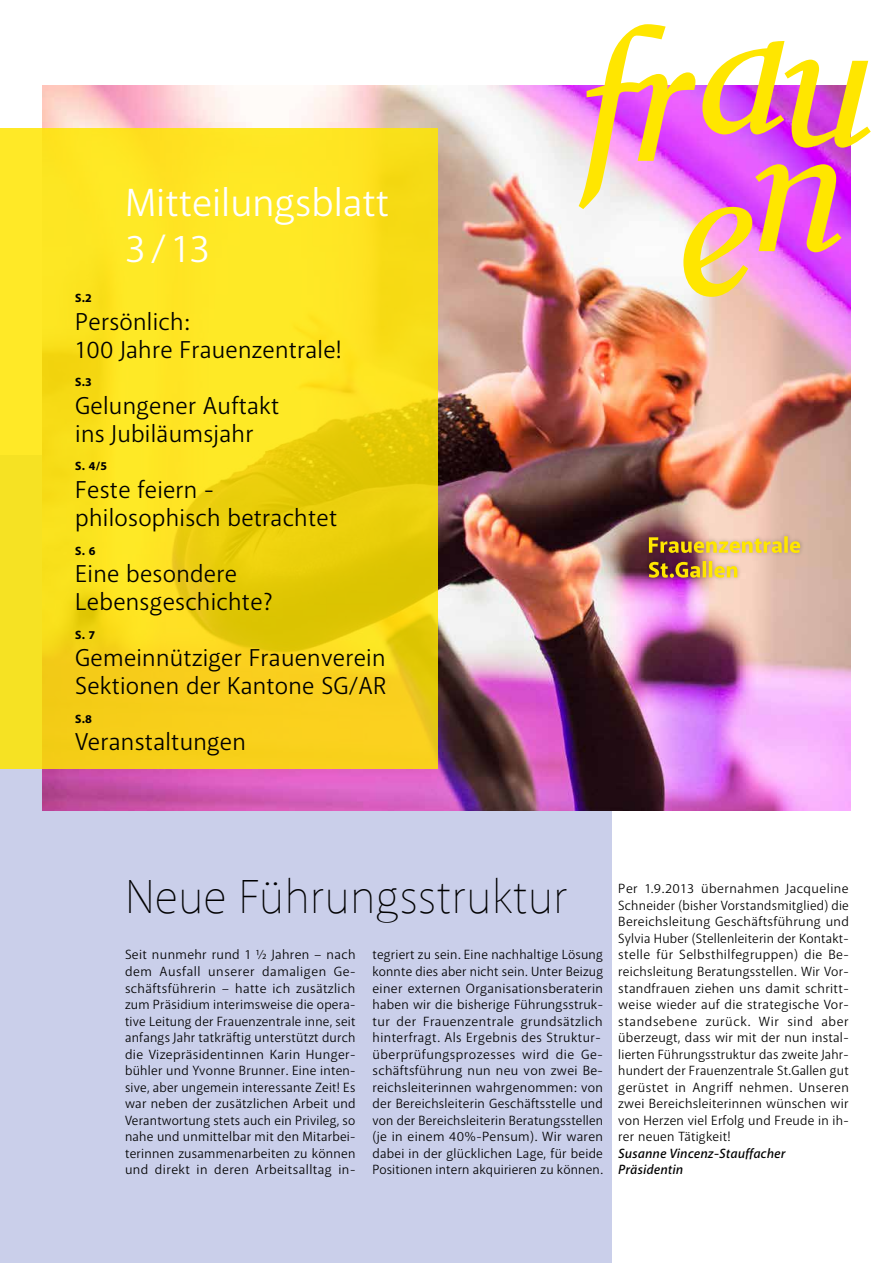
<style>
.page{position:relative;width:893px;height:1263px;background:#fff}
.page>*{position:absolute;margin:0;border:0;box-sizing:border-box;transform-origin:0 0}
.t1{font:100 48px "Akagi";color:#000}
.t2{font:39.75px/46.2px "Akagi";color:#fff}
.t3{font:24.75px/27.8px "Akagi";letter-spacing:.01em;color:#000}
.t4{font:13.5px/16.5px "Akagi";letter-spacing:.015em;color:#000;text-align:justify}
.t5{font:italic 600 13.5px/16.5px "Akagi";letter-spacing:.015em;color:#000}
.t6{font:800 12px "Akagi";color:#000}
</style>
<div class="page">
<div style="left:0;top:455px;width:611px;height:808px;background:#cacfea"></div>
<img style="left:43px;top:85px;width:807px;height:726px">
<div style="left:644px;top:532px;width:161px;height:50px;background:#000;opacity:.25"></div>
<svg style="left:649px;top:536px;width:152px;height:17px;background:#d3af51"></svg>
<svg style="left:649px;top:561px;width:88px;height:17px"></svg>
<svg style="left:579px;top:24px;width:292px;height:273px"></svg>
<svg style="left:0;top:128px;width:438px;height:640px;background:#f6db1b"></svg>
<h2 class="t2" style="left:125px;top:179px;width:266px">Mitteilungsblatt<br>3/13</h2>
<p class="t6" style="left:75px;top:291px;width:18px">S.2</p>
<h3 class="t3" style="left:75px;top:308px;width:268px">Persönlich:<br>100 Jahre Frauenzentrale!</h3>
<p class="t6" style="left:75px;top:375px;width:18px">S.3</p>
<h3 class="t3" style="left:75px;top:392px;width:205px">Gelungener Auftakt ins Jubiläumsjahr</h3>
<p class="t6" style="left:75px;top:459px;width:33px">S. 4/5</p>
<h3 class="t3" style="left:75px;top:476px;width:263px">Feste feiern - philosophisch betrachtet</h3>
<p class="t6" style="left:75px;top:543px;width:22px">S. 6</p>
<h3 class="t3" style="left:75px;top:560px;width:199px">Eine besondere<br>Lebensgeschichte?</h3>
<p class="t6" style="left:75px;top:627px;width:21px">S. 7</p>
<h3 class="t3" style="left:75px;top:644px;width:313px">Gemeinnütziger Frauenverein<br>Sektionen der Kantone SG/AR</h3>
<p class="t6" style="left:75px;top:711px;width:18px">S.8</p>
<h3 class="t3" style="left:75px;top:728px;width:172px">Veranstaltungen</h3>
<h1 class="t1" style="left:125px;top:868px;width:444px">Neue Führungsstruktur</h1>
<p class="t4" style="left:372px;top:946px;width:232px;text-align:left">tegriert zu sein. Eine nachhaltige Lösung konnte dies aber nicht sein. Unter Beizug einer externen Organisationsberaterin haben wir die bisherige Führungsstruk&shy;tur der Frauenzentrale grundsätzlich hinterfragt. Als Ergebnis des Struktur&shy;überprüfungsprozesses wird die Ge&shy;schäftsführung nun neu von zwei Be&shy;reichsleiterinnen wahrgenommen: von der Bereichsleiterin Geschäftsstelle und von der Bereichsleiterin Beratungsstellen (je in einem 40%-Pensum). Wir waren dabei in der glücklichen Lage, für beide Positionen intern akquirieren zu können.</p>
<p class="t4" style="left:125px;top:946px;width:232px">Seit nunmehr rund 1 ½ Jahren – nach dem Ausfall unserer damaligen Ge&shy;schäftsführerin – hatte ich zusätzlich zum Präsidium interimsweise die opera&shy;tive Leitung der Frauenzentrale inne, seit anfangs Jahr tatkräftig unterstützt durch die Vizepräsidentinnen Karin Hunger&shy;bühler und Yvonne Brunner. Eine inten&shy;sive, aber ungemein interessante Zeit! Es war neben der zusätzlichen Arbeit und Verantwortung stets auch ein Privileg, so nahe und unmittelbar mit den Mitarbei&shy;terinnen zusammenarbeiten zu können und direkt in deren Arbeitsalltag in-</p>
<p class="t4" style="left:618px;top:880px;width:232px">Per 1.9.2013 übernahmen Jacqueline Schneider (bisher Vorstandsmitglied) die Bereichsleitung Geschäftsführung und Sylvia Huber (Stellenleiterin der Kontakt&shy;stelle für Selbsthilfegruppen) die Be&shy;reichsleitung Beratungsstellen. Wir Vor&shy;standfrauen ziehen uns damit schritt&shy;weise wieder auf die strategische Vor&shy;standsebene zurück. Wir sind aber überzeugt, dass wir mit der nun instal&shy;lierten Führungsstruktur das zweite Jahr&shy;hundert der Frauenzentrale St.Gallen gut gerüstet in Angriff nehmen. Unseren zwei Bereichsleiterinnen wünschen wir von Herzen viel Erfolg und Freude in ih&shy;rer neuen Tätigkeit!</p>
<p class="t5" style="left:618px;top:1145px;width:168px">Susanne Vincenz-Stauffacher<br>Präsidentin</p>
</div>
